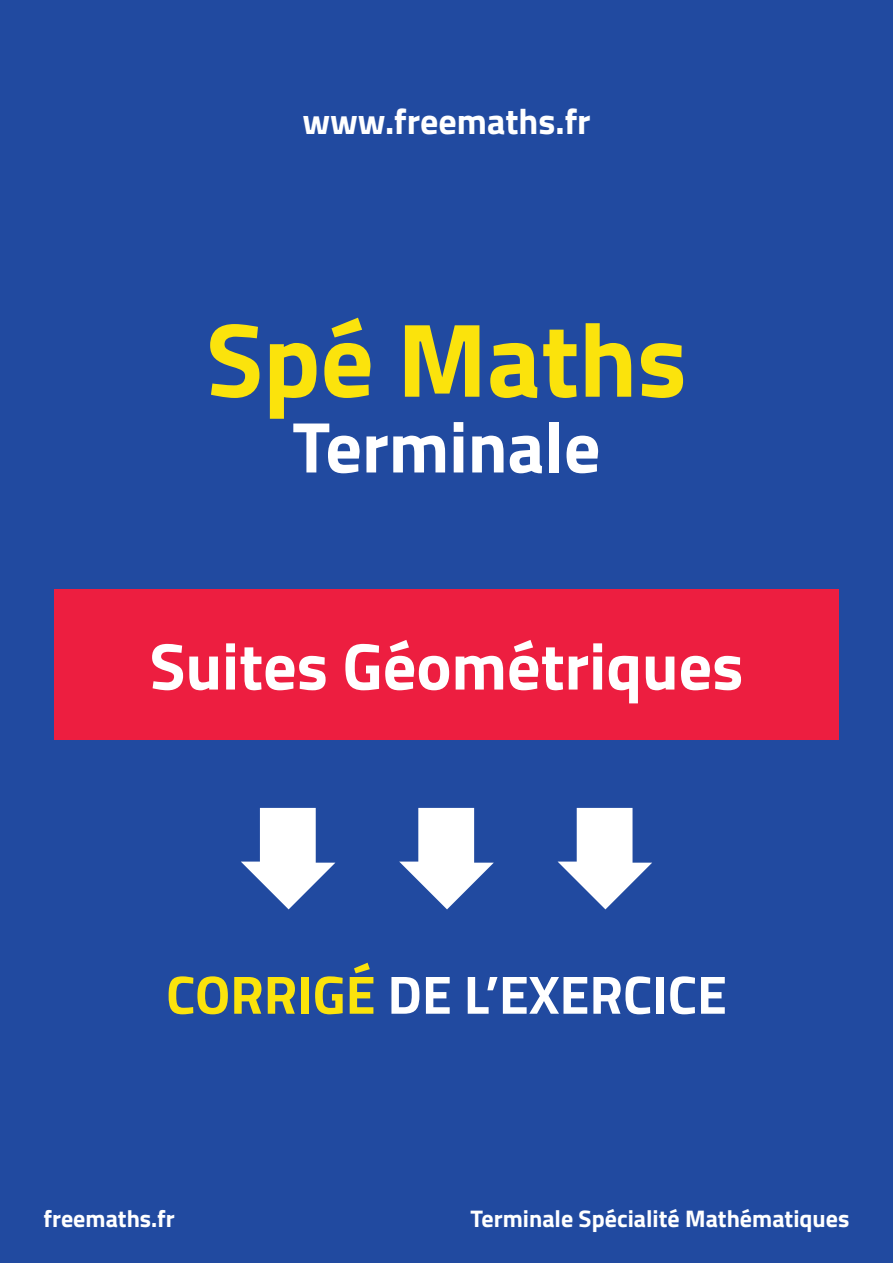
<style>
.page{position:relative;width:893px;height:1263px;background:#214aa0}
.page>*{position:absolute;margin:0;border:0;box-sizing:border-box;transform-origin:0 0}
.t1{font:700 105px "Titillium";color:#fbe30c}
.t2{font:700 72px "Titillium";color:#fff}
.t3{font:700 66px "Titillium";color:#fff}
.t4{font:700 54px "Titillium";color:#fff}
.t5{font:700 36px "Titillium";color:#fff}
.t6{font:700 24px "Titillium";color:#fff}
.s1{color:#fbe30c}
</style>
<div class="page">
<svg style="left:241px;top:808px;width:94px;height:101px"></svg>
<svg style="left:399px;top:808px;width:95px;height:101px"></svg>
<svg style="left:558px;top:808px;width:94px;height:101px"></svg>
<div style="left:54px;top:589px;width:785px;height:151px;background:#ed1e40"></div>
<h3 class="t5" style="left:302px;top:94px;width:290px">www.freemaths.fr</h3>
<h1 class="t1" style="left:206px;top:280px;width:482px">Spé Maths</h1>
<h2 class="t2" style="left:292px;top:392px;width:310px">Terminale</h2>
<p class="t3" style="left:150px;top:616px;width:595px">Suites Géométriques</p>
<p class="t4" style="left:166px;top:953px;width:562px"><span class="s1">CORRIGÉ</span> DE L’EXERCICE</p>
<p class="t6" style="left:44px;top:1200px;width:133px">freemaths.fr</p>
<p class="t6" style="left:471px;top:1200px;width:380px">Terminale Spécialité Mathématiques</p>
</div>
